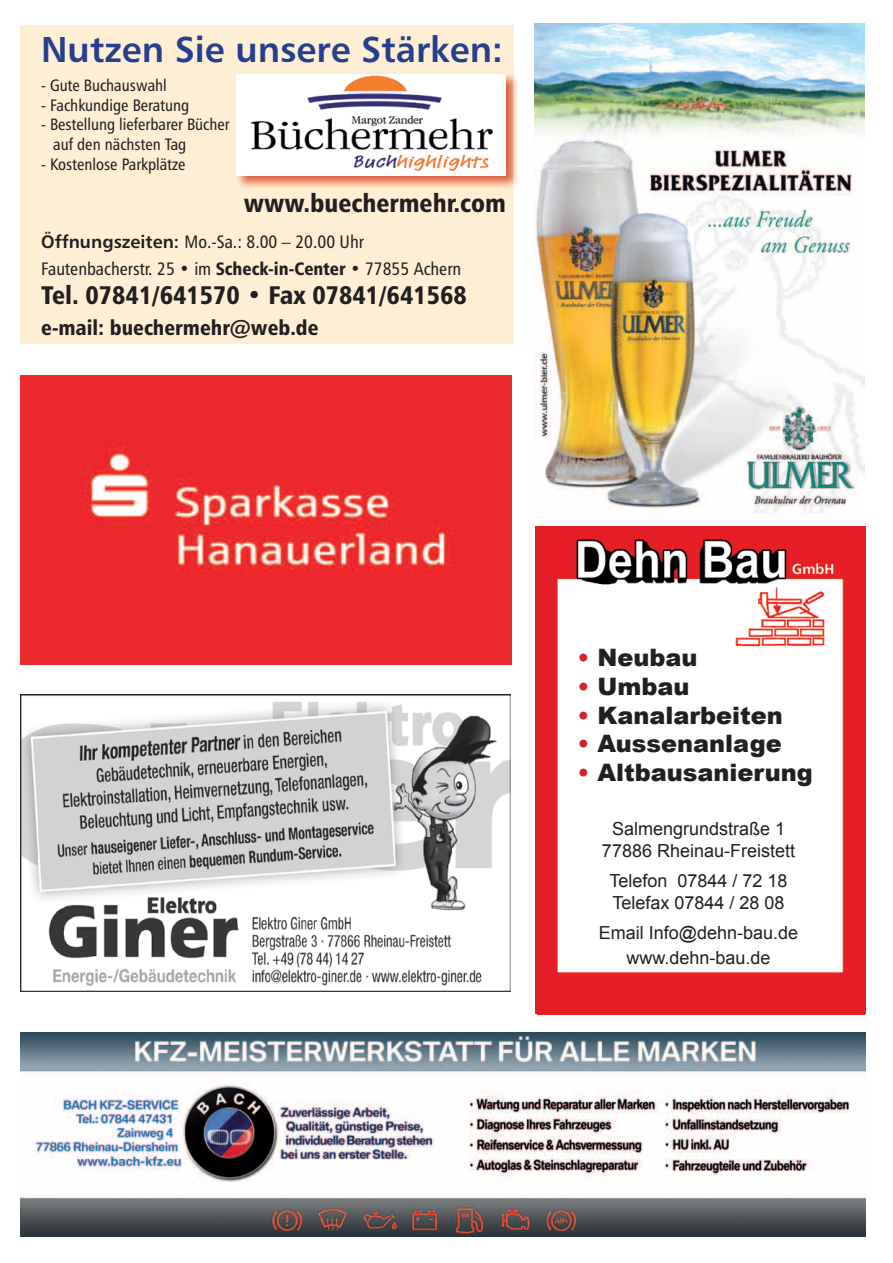
<style>
.page{position:relative;width:893px;height:1263px;background:#fff}
.page>*{position:absolute;margin:0;border:0;box-sizing:border-box;transform-origin:0 0}
.t1{font:36px "Humanist 777 BT Bold B";color:#253f8e}
.t2{font:25.5px "Humanist 777 BT Black Condensed B";color:#231f20}
.t3{font:900 24px "Arial";color:#231f20}
.t4{font:21px "Humanist 777 BT Black Condensed B";color:#231f20}
.t5{font:18px/21.6px "Arial";color:#231f20;text-align:center}
.t6{font:18px "Humanist 777 BT Roman Condensed B";color:#231f20}
.t7{font:16.5px/19.8px "Humanist 777 BT Roman Condensed B";color:#231f20}
.s1{font-family:"Humanist 777 BT Bold B"}
.s2{font-family:"Humanist 777 BT Black Condensed B"}
.s3{color:#d1232a}
</style>
<div class="page">
<img style="left:535px;top:23px;width:329px;height:489px">
<img style="left:537px;top:526px;width:327px;height:488px">
<div style="left:20px;top:375px;width:492px;height:289px;background:#ec2a2d"></div>
<img style="left:83px;top:444px;width:367px;height:127px">
<div style="left:20px;top:25px;width:493px;height:319px;background:#feefd4"></div>
<img style="left:236px;top:72px;width:282px;height:117px">
<img style="left:237px;top:74px;width:269px;height:101px">
<img style="left:20px;top:694px;width:490px;height:298px">
<img style="left:20px;top:1032px;width:845px;height:204px">
<h1 class="t1" style="left:41px;top:27px;width:463px">Nutzen Sie unsere Stärken:</h1>
<p class="t7" style="left:41px;top:75px;width:127px">- Gute Buchauswahl</p>
<p class="t7" style="left:41px;top:95px;width:150px">- Fachkundige Beratung</p>
<p class="t7" style="left:53px;top:114px;width:178px;text-indent:-12px">- Bestellung lieferbarer Bücher auf den nächsten Tag</p>
<p class="t7" style="left:41px;top:154px;width:146px">- Kostenlose Parkplätze</p>
<h2 class="t2" style="left:244px;top:187px;width:264px">www.buechermehr.com</h2>
<p class="t6" style="left:41px;top:231px;width:324px"><span class="s1">Öffnungszeiten:</span> Mo.-Sa.: 8.00 – 20.00 Uhr</p>
<h2 class="t2" style="left:41px;top:279px;width:427px">Tel. 07841/641570 • Fax 07841/641568</h2>
<p class="t4" style="left:41px;top:314px;width:279px">e-mail: buechermehr@web.de</p>
<p class="t6" style="left:41px;top:257px;width:422px">Fautenbacherstr. 25 • im <span class="s2">Scheck-in-Center</span> • 77855 Achern</p>
<h3 class="t3" style="left:577px;top:640px;width:122px"><span class="s3">•</span> Neubau</h3>
<h3 class="t3" style="left:577px;top:669px;width:114px"><span class="s3">•</span> Umbau</h3>
<h3 class="t3" style="left:577px;top:698px;width:207px"><span class="s3">•</span> Kanalarbeiten</h3>
<h3 class="t3" style="left:577px;top:726px;width:206px"><span class="s3">•</span> Aussenanlage</h3>
<h3 class="t3" style="left:577px;top:755px;width:237px"><span class="s3">•</span> Altbausanierung</h3>
<p class="t5" style="left:602px;top:818px;width:195px">Salmengrundstraße 1<br>77886 Rheinau-Freistett</p>
<p class="t5" style="left:609px;top:870px;width:180px;text-align:left">Telefon 07844 / 72 18<br>Telefax 07844 / 28 08</p>
<p class="t5" style="left:599px;top:920px;width:201px;line-height:25.2px">Email Info@dehn-bau.de www.dehn-bau.de</p>
</div>
